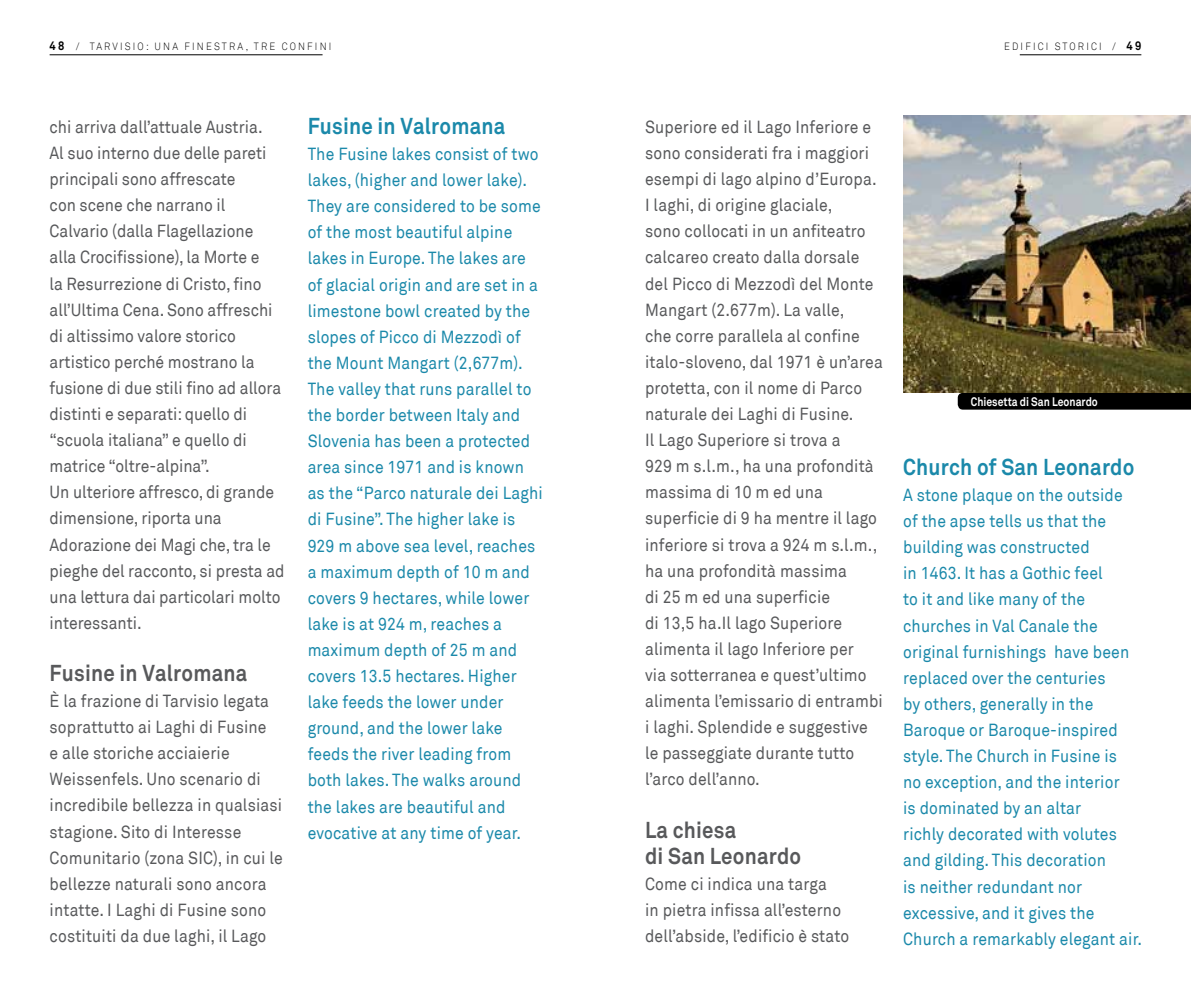
<style>
.page{position:relative;width:1191px;height:993px;background:#fff}
.page>*{position:absolute;margin:0;border:0;box-sizing:border-box;transform-origin:0 0}
.t1{font:700 22.75px/26.1px "Akkurat";letter-spacing:.01em;color:#58595b;scale:.9 1}
.t2{font:700 22.75px "Akkurat";letter-spacing:.01em;color:#1b89aa;scale:.9 1}
.t3{font:17.5px/26.1px "Akkurat";letter-spacing:.01em;color:#58595b;scale:.9 1}
.t4{font:17.5px/26.1px "Akkurat";letter-spacing:.01em;color:#1b89aa;scale:.9 1}
.t5{font:700 12.25px "Akkurat";color:#fff;scale:.85 1}
.t6{font:300 10.5px "Akkurat";letter-spacing:.23em;color:#000;scale:.9 1}
.s1{font-weight:700;font-size:12.25px}
</style>
<div class="page">
<hr style="left:50px;top:54px;width:272px;height:1px;background:#000">
<hr style="left:1019px;top:54px;width:122px;height:1px;background:#000">
<div style="left:957px;top:392px;width:234px;height:17px;background:#000"></div>
<img style="left:903px;top:116px;width:288px;height:276px">
<p class="t6" style="left:50px;top:40px;width:314px"><span class="s1">48</span> / TARVISIO: UNA FINESTRA, TRE CONFINI</p>
<p class="t3" style="left:50px;top:114px;width:262px">chi arriva dall’attuale Austria.<br>Al suo interno due delle pareti principali sono affrescate<br>con scene che narrano il<br>Calvario (dalla Flagellazione alla Crocifissione), la Morte e<br>la Resurrezione di Cristo, fino all’Ultima Cena. Sono affreschi di altissimo valore storico artistico perché mostrano la fusione di due stili fino ad allora distinti e separati: quello di “scuola italiana” e quello di matrice “oltre-alpina”.<br>Un ulteriore affresco, di grande dimensione, riporta una<br>Adorazione dei Magi che, tra le pieghe del racconto, si presta ad una lettura dai particolari molto interessanti.</p>
<h1 class="t1" style="left:50px;top:660px;width:221px">Fusine in Valromana</h1>
<p class="t3" style="left:50px;top:688px;width:260px">È la frazione di Tarvisio legata soprattutto ai Laghi di Fusine<br>e alle storiche acciaierie<br>Weissenfels. Uno scenario di incredibile bellezza in qualsiasi stagione. Sito di Interesse<br>Comunitario (zona SIC), in cui le bellezze naturali sono ancora intatte. I Laghi di Fusine sono costituiti da due laghi, il Lago</p>
<h1 class="t2" style="left:308px;top:112px;width:221px">Fusine in Valromana</h1>
<p class="t4" style="left:308px;top:141px;width:263px">The Fusine lakes consist of two lakes, (higher and lower lake).<br>They are considered to be some of the most beautiful alpine lakes in Europe. The lakes are of glacial origin and are set in a limestone bowl created by the slopes of Picco di Mezzodì of the Mount Mangart (2,677m).<br>The valley that runs parallel to the border between Italy and<br>Slovenia has been a protected area since 1971 and is known as the “Parco naturale dei Laghi di Fusine”. The higher lake is<br>929 m above sea level, reaches a maximum depth of 10 m and covers 9 hectares, while lower lake is at 924 m, reaches a maximum depth of 25 m and covers 13.5 hectares. Higher lake feeds the lower under ground, and the lower lake feeds the river leading from both lakes. The walks around the lakes are beautiful and evocative at any time of year.</p>
<p class="t6" style="left:1004px;top:40px;width:154px">EDIFICI STORICI / <span class="s1">49</span></p>
<p class="t3" style="left:645px;top:114px;width:266px">Superiore ed il Lago Inferiore e sono considerati fra i maggiori esempi di lago alpino d’Europa.<br>I laghi, di origine glaciale,<br>sono collocati in un anfiteatro calcareo creato dalla dorsale del Picco di Mezzodì del Monte<br>Mangart (2.677m). La valle,<br>che corre parallela al confine italo-sloveno, dal 1971 è un’area protetta, con il nome di Parco naturale dei Laghi di Fusine.<br>Il Lago Superiore si trova a<br>929 m s.l.m., ha una profondità massima di 10 m ed una superficie di 9 ha mentre il lago inferiore si trova a 924 m s.l.m., ha una profondità massima<br>di 25 m ed una superficie<br>di 13,5 ha.Il lago Superiore alimenta il lago Inferiore per<br>via sotterranea e quest’ultimo alimenta l’emissario di entrambi i laghi. Splendide e suggestive le passeggiate durante tutto l’arco dell’anno.</p>
<h1 class="t1" style="left:645px;top:816px;width:175px">La chiesa<br>di San Leonardo</h1>
<p class="t3" style="left:645px;top:870px;width:228px">Come ci indica una targa<br>in pietra infissa all’esterno dell’abside, l’edificio è stato</p>
<p class="t5" style="left:970px;top:394px;width:151px">Chiesetta di San Leonardo</p>
<h1 class="t2" style="left:903px;top:452px;width:258px">Church of San Leonardo</h1>
<p class="t4" style="left:903px;top:482px;width:267px">A stone plaque on the outside<br>of the apse tells us that the building was constructed<br>in 1463. It has a Gothic feel<br>to it and like many of the churches in Val Canale the original furnishings have been replaced over the centuries<br>by others, generally in the<br>Baroque or Baroque-inspired style. The Church in Fusine is<br>no exception, and the interior<br>is dominated by an altar<br>richly decorated with volutes and gilding. This decoration<br>is neither redundant nor excessive, and it gives the<br>Church a remarkably elegant air.</p>
</div>
